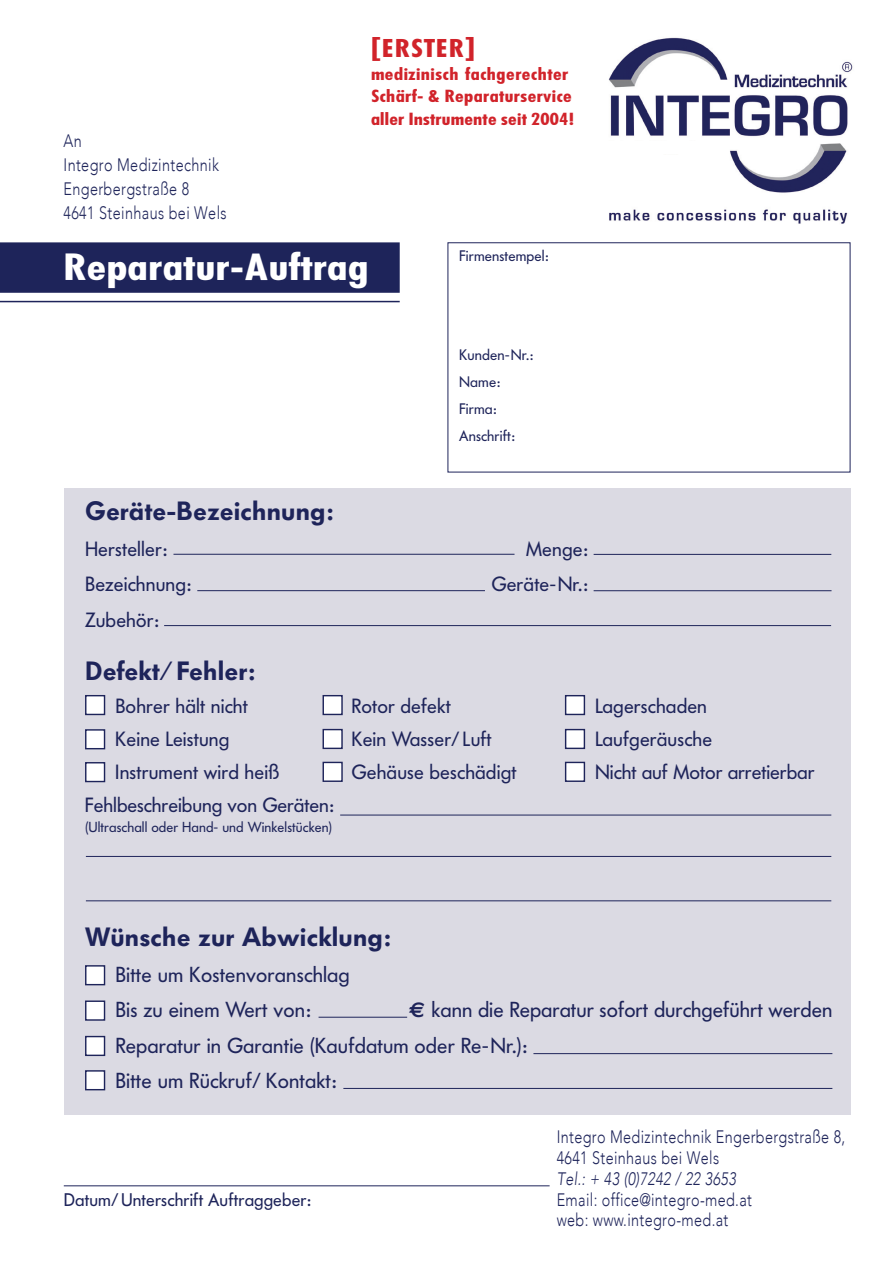
<style>
.page{position:relative;width:893px;height:1263px;background:#fff}
.page>*{position:absolute;margin:0;border:0;box-sizing:border-box;transform-origin:0 0}
.t1{font:700 condensed 37.5px "FU24";letter-spacing:.02em;color:#fff;scale:1.25 1}
.t2{font:600 26.25px "FU24";letter-spacing:.02em;color:#1e245a}
.t3{font:700 condensed 25.5px "FU24";letter-spacing:.04em;color:#d1232a;scale:1.2 1}
.t4{font:21.3px/35.7px "FU24";letter-spacing:.02em;color:#1e245a}
.t5{font:20.25px "FU24";letter-spacing:.02em;color:#1e245a}
.t6{font:300 18px/21px "Avenir";letter-spacing:.025em;color:#1e245a;scale:.8 1}
.t7{font:300 18px/23.9px "Avenir";letter-spacing:.025em;color:#20265b;scale:.8 1}
.t8{font:18px "FU24";letter-spacing:.02em;color:#1e245a}
.t9{font:italic 300 18px "Avenir";letter-spacing:.025em;color:#1e245a;scale:.8 1}
.t10{font:700 condensed 17.4px/22.5px "FU24";letter-spacing:.03em;color:#d1232a;scale:1.2 1}
.t11{font:15px/27px "FU24";letter-spacing:.02em;color:#1e245a}
.t12{font:14.25px "FU24";letter-spacing:.02em;color:#1e245a}
.s1{font-family:"Euro Sans";font-weight:700}
</style>
<div class="page">
<div style="left:0;top:242px;width:400px;height:51px;background:#1e245a"></div>
<div style="left:448px;top:242px;width:402px;height:230px;border:1px solid #1e245a"></div>
<hr style="left:64px;top:1185px;width:486px;height:1px;background:#1e245a">
<div style="left:64px;top:488px;width:786px;height:626px;background:#dbdae3"></div>
<div style="left:323px;top:695px;width:20px;height:20px;background:#fff;border:1px solid #1e245a"></div>
<div style="left:565px;top:695px;width:20px;height:20px;background:#fff;border:1px solid #1e245a"></div>
<div style="left:323px;top:729px;width:20px;height:20px;background:#fff;border:1px solid #1e245a"></div>
<div style="left:565px;top:729px;width:20px;height:20px;background:#fff;border:1px solid #1e245a"></div>
<div style="left:323px;top:762px;width:20px;height:20px;background:#fff;border:1px solid #1e245a"></div>
<div style="left:565px;top:762px;width:20px;height:20px;background:#fff;border:1px solid #1e245a"></div>
<hr style="left:173px;top:554px;width:341px;height:1px;background:#1e245a">
<hr style="left:594px;top:554px;width:237px;height:1px;background:#1e245a">
<hr style="left:197px;top:590px;width:288px;height:1px;background:#1e245a">
<hr style="left:594px;top:590px;width:237px;height:1px;background:#1e245a">
<hr style="left:533px;top:1053px;width:299px;height:1px;background:#1e245a">
<hr style="left:164px;top:625px;width:667px;height:1px;background:#1e245a">
<hr style="left:340px;top:815px;width:491px;height:1px;background:#1e245a">
<hr style="left:86px;top:856px;width:745px;height:1px;background:#1e245a">
<hr style="left:86px;top:900px;width:745px;height:1px;background:#1e245a">
<hr style="left:343px;top:1088px;width:489px;height:1px;background:#1e245a">
<hr style="left:319px;top:1017px;width:88px;height:1px;background:#1e245a">
<div style="left:85px;top:695px;width:20px;height:20px;background:#fff;border:1px solid #1e245a"></div>
<div style="left:85px;top:729px;width:20px;height:20px;background:#fff;border:1px solid #1e245a"></div>
<div style="left:85px;top:762px;width:20px;height:20px;background:#fff;border:1px solid #1e245a"></div>
<div style="left:85px;top:965px;width:20px;height:20px;background:#fff;border:1px solid #1e245a"></div>
<div style="left:85px;top:1000px;width:20px;height:21px;background:#fff;border:1px solid #1e245a"></div>
<div style="left:85px;top:1036px;width:20px;height:20px;background:#fff;border:1px solid #1e245a"></div>
<div style="left:85px;top:1070px;width:20px;height:20px;background:#fff;border:1px solid #1e245a"></div>
<hr style="left:0;top:301px;width:400px;height:1px;background:#1e245a">
<img style="left:608px;top:37px;width:245px;height:187px">
<div style="left:605px;top:141px;width:123px;height:12px;background:#fff"></div>
<p class="t3" style="left:371px;top:34px;width:88px">[ERSTER]</p>
<p class="t10" style="left:371px;top:63px;width:171px">medizinisch fachgerechter<br>Schärf- &amp; Reparaturservice aller Instrumente seit 2004!</p>
<p class="t6" style="left:64px;top:129px;width:196px;line-height:23.9px">An<br>Integro Medizintechnik</p>
<p class="t7" style="left:64px;top:177px;width:205px">Engerbergstraße 8<br>4641 Steinhaus bei Wels</p>
<h1 class="t1" style="left:64px;top:245px;width:245px">Reparatur-Auftrag</h1>
<p class="t11" style="left:459px;top:242px;width:91px">Firmenstempel:</p>
<p class="t11" style="left:459px;top:341px;width:75px">Kunden-Nr.:<br>Name:<br>Firma:<br>Anschrift:</p>
<p class="t2" style="left:85px;top:495px;width:250px">Geräte-Bezeichnung:</p>
<p class="t5" style="left:85px;top:536px;width:83px">Hersteller:</p>
<p class="t5" style="left:526px;top:536px;width:63px">Menge:</p>
<p class="t5" style="left:85px;top:572px;width:108px">Bezeichnung:</p>
<p class="t5" style="left:491px;top:572px;width:98px">Geräte-Nr.:</p>
<p class="t5" style="left:85px;top:607px;width:75px">Zubehör:</p>
<p class="t2" style="left:85px;top:656px;width:171px">Defekt/ Fehler:</p>
<p class="t5" style="left:115px;top:694px;width:134px">Bohrer hält nicht</p>
<p class="t5" style="left:352px;top:694px;width:101px">Rotor defekt</p>
<p class="t5" style="left:595px;top:694px;width:113px">Lagerschaden</p>
<p class="t5" style="left:115px;top:727px;width:115px">Keine Leistung</p>
<p class="t5" style="left:351px;top:727px;width:141px">Kein Wasser/Luft</p>
<p class="t5" style="left:595px;top:727px;width:118px">Laufgeräusche</p>
<p class="t5" style="left:115px;top:760px;width:165px">Instrument wird heiß</p>
<p class="t5" style="left:351px;top:760px;width:166px">Gehäuse beschädigt</p>
<p class="t5" style="left:595px;top:760px;width:221px">Nicht auf Motor arretierbar</p>
<p class="t5" style="left:85px;top:793px;width:250px">Fehlbeschreibung von Geräten:</p>
<p class="t12" style="left:85px;top:818px;width:248px">(Ultraschall oder Hand- und Winkelstücken)</p>
<p class="t2" style="left:85px;top:921px;width:307px">Wünsche zur Abwicklung:</p>
<p class="t4" style="left:115px;top:956px;width:236px">Bitte um Kostenvoranschlag<br>Bis zu einem Wert von:</p>
<p class="t4" style="left:115px;top:992px;width:718px;text-indent:294px"><span class="s1">k</span> kann die Reparatur sofort durchgeführt werden<br>Reparatur in Garantie (Kaufdatum oder Re-Nr.):<br>Bitte um Rückruf/ Kontakt:</p>
<p class="t8" style="left:64px;top:1189px;width:249px">Datum/Unterschrift Auftraggeber:</p>
<p class="t6" style="left:557px;top:1126px;width:362px">Integro Medizintechnik Engerbergstraße 8,<br>4641 Steinhaus bei Wels</p>
<p class="t9" style="left:557px;top:1168px;width:225px">Tel.: + 43 (0)7242 / 22 3653</p>
<p class="t6" style="left:557px;top:1189px;width:246px;line-height:20.1px">Email: office@integro-med.at web: www.integro-med.at</p>
</div>
